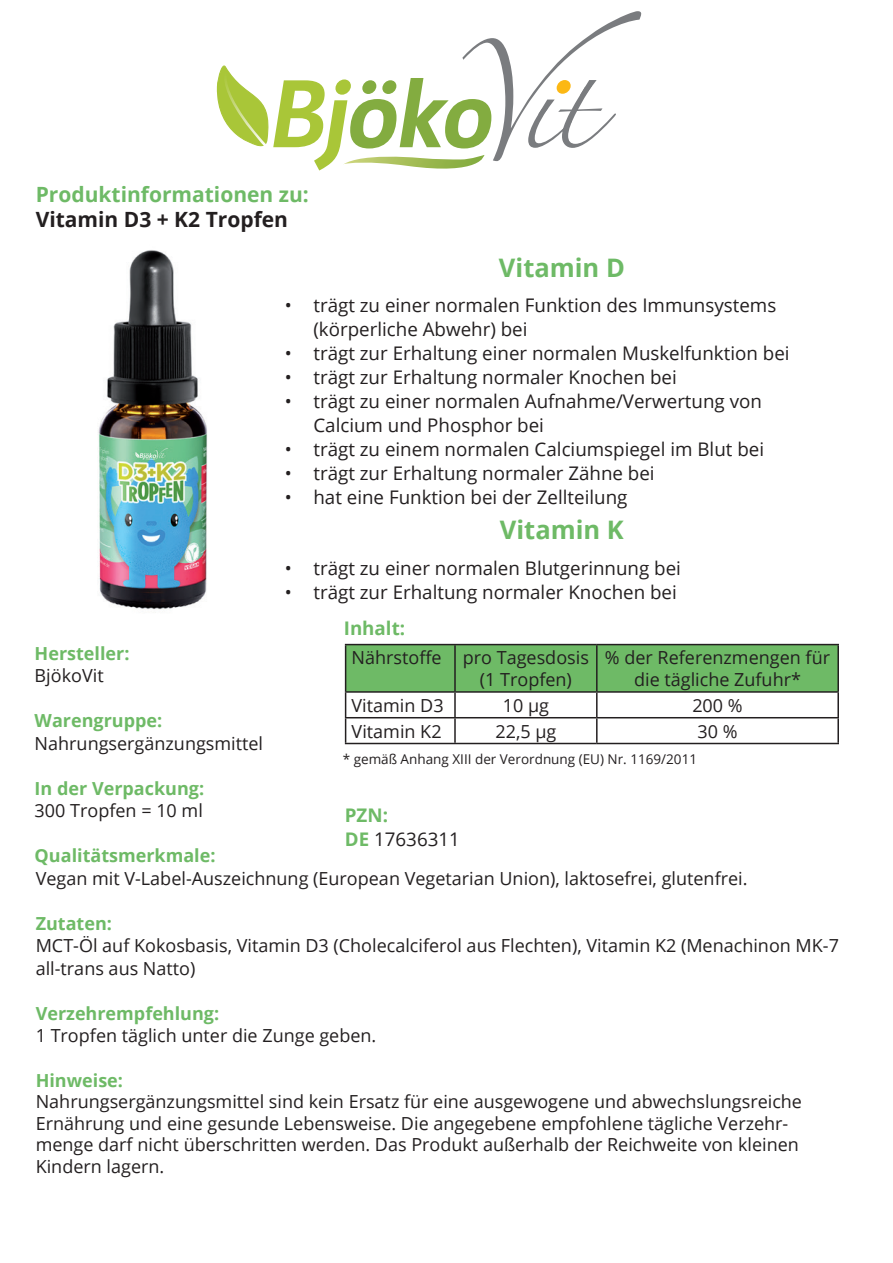
<style>
.page{position:relative;width:893px;height:1263px;background:#fff}
.page>*{position:absolute;margin:0;border:0;box-sizing:border-box;transform-origin:0 0}
.t1{font:700 25.5px "Open Sans";color:#6eba66}
.t2{font:700 21px "Open Sans";color:#6eba66}
.t3{font:700 21px "Open Sans";color:#231f20}
.t4{font:18.75px/24px "Open Sans";color:#231f20}
.t5{font:700 18.75px "Open Sans";color:#6eba66}
.t6{font:18px/21.6px "Open Sans";color:#231f20}
.t7{font:700 18px "Open Sans";color:#6eba66}
.t8{font:13.5px "Open Sans";color:#231f20}
.s1{font-weight:700;color:#6eba66}
</style>
<div class="page">
<img style="left:98px;top:250px;width:109px;height:360px">
<svg style="left:217px;top:11px;width:424px;height:160px"></svg>
<hr style="left:597px;top:644px;width:242px;height:1px;background:#231f20">
<hr style="left:837px;top:645px;width:2px;height:46px;background:#231f20">
<hr style="left:597px;top:691px;width:242px;height:2px;background:#231f20">
<hr style="left:837px;top:693px;width:2px;height:24px;background:#231f20">
<svg style="left:345px;top:644px;width:493px;height:99px"></svg>
<hr style="left:455px;top:717px;width:142px;height:1px;background:#231f20">
<hr style="left:454px;top:718px;width:2px;height:25px;background:#231f20">
<hr style="left:597px;top:717px;width:242px;height:1px;background:#231f20">
<hr style="left:596px;top:718px;width:2px;height:25px;background:#231f20">
<hr style="left:837px;top:718px;width:2px;height:25px;background:#231f20">
<hr style="left:345px;top:743px;width:110px;height:1px;background:#231f20">
<hr style="left:455px;top:743px;width:142px;height:1px;background:#231f20">
<hr style="left:597px;top:743px;width:242px;height:1px;background:#231f20">
<p class="t2" style="left:36px;top:179px;width:275px">Produktinformationen zu:</p>
<p class="t3" style="left:36px;top:205px;width:254px">Vitamin D3 + K2 Tropfen</p>
<h1 class="t1" style="left:499px;top:249px;width:127px">Vitamin D</h1>
<p class="t4" style="left:313px;top:293px;width:464px;text-indent:-28px">• trägt zu einer normalen Funktion des Immunsystems (körperliche Abwehr) bei</p>
<p class="t4" style="left:285px;top:341px;width:506px">• trägt zur Erhaltung einer normalen Muskelfunktion bei</p>
<p class="t4" style="left:285px;top:365px;width:393px">• trägt zur Erhaltung normaler Knochen bei</p>
<p class="t4" style="left:313px;top:389px;width:450px;text-indent:-28px">• trägt zu einer normalen Aufnahme/Verwertung von<br>Calcium und Phosphor bei</p>
<p class="t4" style="left:285px;top:437px;width:481px">• trägt zu einem normalen Calciumspiegel im Blut bei</p>
<p class="t4" style="left:285px;top:461px;width:371px">• trägt zur Erhaltung normaler Zähne bei</p>
<p class="t4" style="left:285px;top:485px;width:344px">• hat eine Funktion bei der Zellteilung</p>
<h1 class="t1" style="left:500px;top:511px;width:125px">Vitamin K</h1>
<p class="t4" style="left:285px;top:556px;width:398px">• trägt zu einer normalen Blutgerinnung bei</p>
<p class="t4" style="left:285px;top:580px;width:393px">• trägt zur Erhaltung normaler Knochen bei</p>
<p class="t5" style="left:344px;top:615px;width:63px">Inhalt:</p>
<p class="t7" style="left:35px;top:640px;width:96px">Hersteller:</p>
<p class="t6" style="left:35px;top:664px;width:71px">BjökoVit</p>
<p class="t7" style="left:35px;top:708px;width:129px">Warengruppe:</p>
<p class="t6" style="left:35px;top:732px;width:230px">Nahrungsergänzungsmittel</p>
<p class="t7" style="left:35px;top:775px;width:171px">In der Verpackung:</p>
<p class="t6" style="left:35px;top:799px;width:170px">300 Tropfen = 10 ml</p>
<p class="t7" style="left:35px;top:843px;width:182px">Qualitätsmerkmale:</p>
<p class="t6" style="left:36px;top:867px;width:713px">Vegan mit V-Label-Auszeichnung (European Vegetarian Union), laktosefrei, glutenfrei.</p>
<p class="t7" style="left:36px;top:911px;width:78px">Zutaten:</p>
<p class="t6" style="left:36px;top:934px;width:805px;line-height:22.5px">MCT-Öl auf Kokosbasis, Vitamin D3 (Cholecalciferol aus Flechten), Vitamin K2 (Menachinon MK-7 all-trans aus Natto)</p>
<p class="t7" style="left:36px;top:1001px;width:185px">Verzehrempfehlung:</p>
<p class="t6" style="left:36px;top:1025px;width:342px">1 Tropfen täglich unter die Zunge geben.</p>
<p class="t7" style="left:36px;top:1067px;width:89px">Hinweise:</p>
<p class="t6" style="left:36px;top:1090px;width:768px">Nahrungsergänzungsmittel sind kein Ersatz für eine ausgewogene und abwechslungsreiche Ernährung und eine gesunde Lebensweise. Die angegebene empfohlene tägliche Verzehr&shy;menge darf nicht überschritten werden. Das Produkt außerhalb der Reichweite von kleinen Kindern lagern.</p>
<p class="t6" style="left:480px;top:646px;width:111px;text-indent:-128px">Nährstoffe pro Tagesdosis (1 Tropfen)</p>
<p class="t6" style="left:605px;top:646px;width:227px;text-align:center">% der Referenzmengen für die tägliche Zufuhr*</p>
<p class="t6" style="left:352px;top:694px;width:94px">Vitamin D3</p>
<p class="t6" style="left:503px;top:694px;width:48px">10 μg</p>
<p class="t6" style="left:692px;top:694px;width:52px">200 %</p>
<p class="t6" style="left:352px;top:720px;width:92px">Vitamin K2</p>
<p class="t6" style="left:495px;top:720px;width:62px">22,5 µg</p>
<p class="t6" style="left:697px;top:720px;width:42px">30 %</p>
<p class="t8" style="left:343px;top:750px;width:356px">* gemäß Anhang XIII der Verordnung (EU) Nr. 1169/2011</p>
<p class="t4" style="left:345px;top:803px;width:117px"><span class="s1">PZN:<br>DE</span> 17636311</p>
</div>
